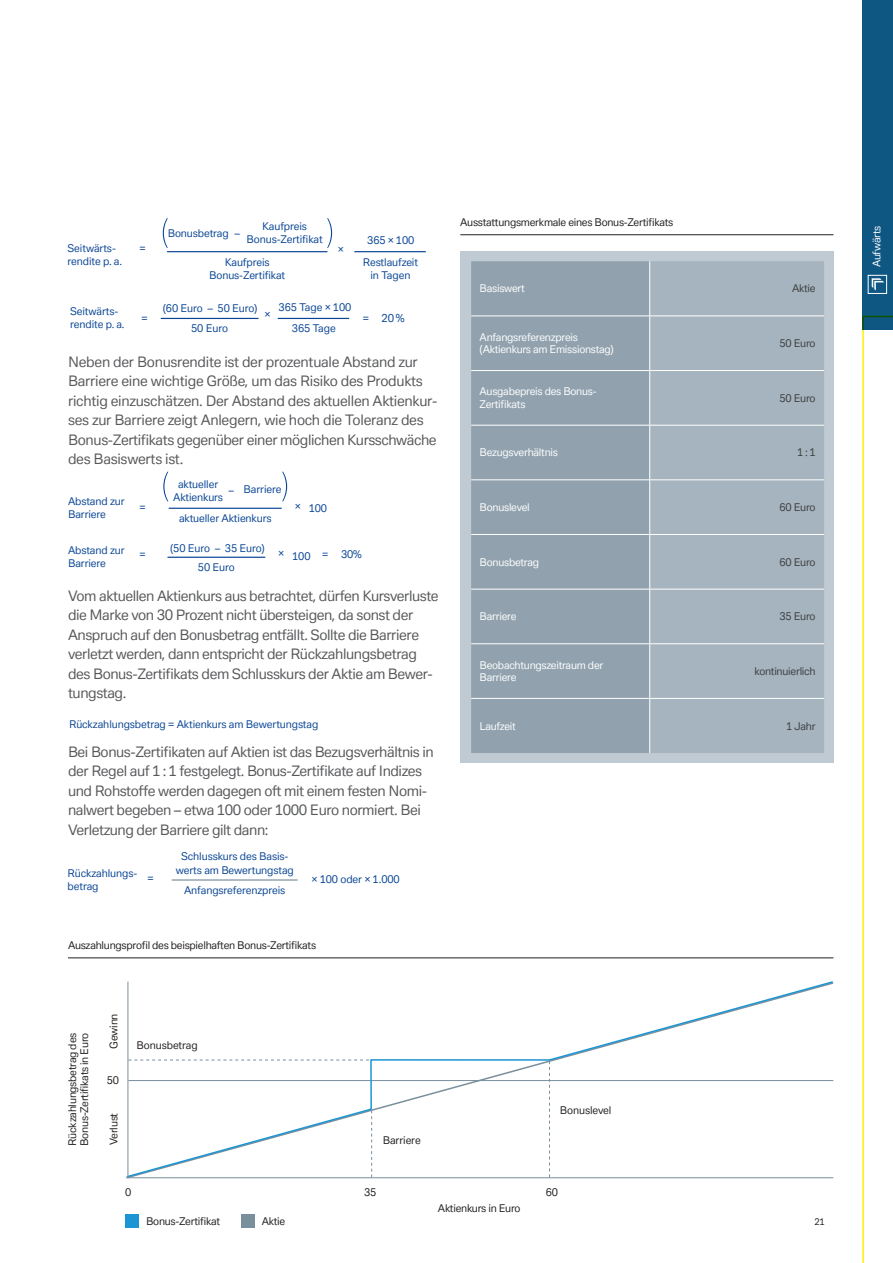
<style>
.page{position:relative;width:893px;height:1263px;background:#fff}
.page>*{position:absolute;margin:0;border:0;box-sizing:border-box;transform-origin:0 0}
.t1{font:14.25px/19.5px "Deutsche Bank Text";letter-spacing:-.03em;color:#57585a}
.t2{font:10.8px "Deutsche Bank Text";color:#094594}
.t3{font:10.5px/13.2px "Deutsche Bank Text";letter-spacing:-.01em;color:#094594;text-align:center}
.t4{font:10.5px/12px "Deutsche Bank Text";letter-spacing:-.025em;color:#231f20}
.t5{font:10.5px/12.6px "Deutsche Bank Text";letter-spacing:-.025em;color:#fff}
.t6{font:10.5px "Deutsche Bank Text";letter-spacing:-.025em;color:#3e3e3f}
.t7{font:9px "Deutsche Bank Text";color:#231f20}
.s1{font-size:10.5px}
</style>
<div class="page">
<hr style="left:167px;top:251px;width:160px;height:1px;background:#094594">
<hr style="left:354px;top:251px;width:72px;height:1px;background:#094594">
<svg style="left:163px;top:218px;width:169px;height:30px"></svg>
<hr style="left:161px;top:318px;width:98px;height:1px;background:#094594">
<hr style="left:278px;top:318px;width:71px;height:1px;background:#094594">
<hr style="left:172px;top:879px;width:126px;height:1px;background:#798f9c">
<div style="left:862px;top:0;width:31px;height:330px;background:#0e5783"></div>
<div style="left:868px;top:275px;width:19px;height:19px;border:1px solid #fff"></div>
<svg style="left:872px;top:278px;width:12px;height:13px"></svg>
<svg style="left:163px;top:472px;width:124px;height:29px"></svg>
<hr style="left:169px;top:508px;width:113px;height:1px;background:#094594">
<hr style="left:167px;top:557px;width:98px;height:1px;background:#094594">
<hr style="left:460px;top:234px;width:373px;height:1px;background:#231f20">
<div style="left:460px;top:251px;width:373px;height:512px;background:#bfcad2"></div>
<div style="left:471px;top:261px;width:178px;height:492px;background:#91a2ae"></div>
<div style="left:650px;top:261px;width:174px;height:492px;background:#a5b4be"></div>
<hr style="left:649px;top:261px;width:1px;height:54px;background:#fff">
<hr style="left:471px;top:315px;width:179px;height:1px;background:#fff">
<hr style="left:650px;top:315px;width:174px;height:1px;background:#fff">
<hr style="left:649px;top:316px;width:1px;height:54px;background:#fff">
<hr style="left:471px;top:370px;width:179px;height:1px;background:#fff">
<hr style="left:650px;top:370px;width:174px;height:1px;background:#fff">
<hr style="left:649px;top:371px;width:1px;height:54px;background:#fff">
<hr style="left:649px;top:426px;width:1px;height:53px;background:#fff">
<hr style="left:471px;top:479px;width:179px;height:1px;background:#fff">
<hr style="left:650px;top:479px;width:174px;height:1px;background:#fff">
<hr style="left:649px;top:480px;width:1px;height:54px;background:#fff">
<hr style="left:471px;top:534px;width:179px;height:1px;background:#fff">
<hr style="left:650px;top:534px;width:174px;height:1px;background:#fff">
<hr style="left:649px;top:535px;width:1px;height:54px;background:#fff">
<hr style="left:471px;top:589px;width:179px;height:1px;background:#fff">
<hr style="left:650px;top:589px;width:174px;height:1px;background:#fff">
<hr style="left:649px;top:589px;width:1px;height:54px;background:#fff">
<hr style="left:471px;top:643px;width:179px;height:1px;background:#fff">
<hr style="left:650px;top:643px;width:174px;height:1px;background:#fff">
<hr style="left:649px;top:644px;width:1px;height:54px;background:#fff">
<hr style="left:649px;top:699px;width:1px;height:54px;background:#fff">
<hr style="left:471px;top:425px;width:179px;height:1px;background:#fff">
<hr style="left:650px;top:425px;width:174px;height:1px;background:#fff">
<hr style="left:471px;top:698px;width:179px;height:1px;background:#fff">
<hr style="left:650px;top:698px;width:174px;height:1px;background:#fff">
<hr style="left:68px;top:957px;width:765px;height:1px;background:#231f20">
<div style="left:125px;top:1214px;width:14px;height:14px;background:#1b95d3"></div>
<div style="left:241px;top:1214px;width:13px;height:14px;background:#798f9c"></div>
<svg style="left:126px;top:981px;width:708px;height:197px"></svg>
<svg style="left:371px;top:1110px;width:1px;height:67px"></svg>
<hr style="left:126px;top:1177px;width:707px;height:1px;background:#798f9c">
<hr style="left:128px;top:981px;width:1px;height:197px;background:#798f9c">
<svg style="left:128px;top:1060px;width:241px;height:1px"></svg>
<svg style="left:862px;top:316px;width:31px;height:947px"></svg>
<p class="t3" style="left:247px;top:220px;width:78px">Kaufpreis<br>Bonus-Zertifikat</p>
<p class="t3" style="left:168px;top:227px;width:63px">Bonusbetrag</p>
<p class="t3" style="left:209px;top:255px;width:78px">Kaufpreis<br>Bonus-Zertifikat</p>
<p class="t3" style="left:234px;top:226px;width:7px">–</p>
<p class="t3" style="left:68px;top:241px;width:56px;text-align:left">Seitwärts&shy;rendite p. a.</p>
<p class="t3" style="left:363px;top:230px;width:57px;line-height:21.3px">365 × 100<br>Restlaufzeit</p>
<p class="t3" style="left:370px;top:268px;width:41px">in Tagen</p>
<p class="t3" style="left:139px;top:242px;width:8px">=</p>
<p class="t3" style="left:338px;top:242px;width:8px">×</p>
<p class="t3" style="left:70px;top:304px;width:56px;text-align:left">Seitwärts&shy;rendite p. a.</p>
<p class="t3" style="left:279px;top:297px;width:74px;line-height:20.9px">365 Tage × 100<br>365 Tage</p>
<p class="t3" style="left:163px;top:298px;width:96px;line-height:20.2px">(60 Euro – 50 Euro)<br>50 Euro</p>
<p class="t3" style="left:264px;top:308px;width:8px">×</p>
<p class="t2" style="left:363px;top:311px;width:43px"><span class="s1">=</span> 20 %</p>
<p class="t3" style="left:142px;top:311px;width:8px">=</p>
<p class="t1" style="left:68px;top:351px;width:371px">Neben der Bonusrendite ist der prozentuale Abstand zur Barriere eine wichtige Größe, um das Risiko des Produkts richtig einzuschätzen. Der Abstand des aktuellen Aktienkur&shy;ses zur Barriere zeigt Anlegern, wie hoch die Toleranz des Bonus-Zertifikats gegenüber einer möglichen Kursschwäche des Basiswerts ist.</p>
<p class="t3" style="left:173px;top:477px;width:51px">aktueller<br>Aktienkurs</p>
<p class="t3" style="left:228px;top:482px;width:55px">– Barriere</p>
<p class="t3" style="left:68px;top:494px;width:58px;text-align:left">Abstand zur<br>Barriere</p>
<p class="t3" style="left:309px;top:502px;width:20px">100</p>
<p class="t3" style="left:139px;top:500px;width:8px">=</p>
<p class="t3" style="left:295px;top:499px;width:8px">×</p>
<p class="t3" style="left:170px;top:539px;width:96px;line-height:19px">(50 Euro – 35 Euro)<br>50 Euro</p>
<p class="t3" style="left:179px;top:512px;width:94px">aktueller Aktienkurs</p>
<p class="t3" style="left:68px;top:543px;width:58px;text-align:left">Abstand zur<br>Barriere</p>
<p class="t3" style="left:139px;top:547px;width:8px">=</p>
<p class="t3" style="left:278px;top:547px;width:85px">× 100 = 30%</p>
<p class="t1" style="left:68px;top:585px;width:372px">Vom aktuellen Aktienkurs aus betrachtet, dürfen Kursverluste die Marke von 30 Prozent nicht übersteigen, da sonst der Anspruch auf den Bonusbetrag entfällt. Sollte die Barriere verletzt werden, dann entspricht der Rückzahlungsbetrag des Bonus-Zertifikats dem Schlusskurs der Aktie am Bewer&shy;tungstag.</p>
<p class="t3" style="left:69px;top:718px;width:251px">Rückzahlungsbetrag = Aktienkurs am Bewertungstag</p>
<p class="t1" style="left:68px;top:741px;width:367px">Bei Bonus-Zertifikaten auf Aktien ist das Bezugsverhältnis in der Regel auf 1 : 1 festgelegt. Bonus-Zertifikate auf Indizes und Rohstoffe werden dagegen oft mit einem festen Nomi&shy;nalwert begeben – etwa 100 oder 1000 Euro normiert. Bei Verletzung der Barriere gilt dann:</p>
<p class="t3" style="left:68px;top:866px;width:71px;text-align:left">Rückzahlungs&shy;betrag</p>
<p class="t3" style="left:147px;top:872px;width:8px">=</p>
<p class="t3" style="left:176px;top:850px;width:119px">Schlusskurs des Basis&shy;werts am Bewertungstag</p>
<p class="t3" style="left:184px;top:883px;width:103px">Anfangsreferenzpreis</p>
<p class="t3" style="left:312px;top:872px;width:90px">× 100 oder × 1.000</p>
<p class="t4" style="left:68px;top:939px;width:250px">Auszahlungsprofil des beispielhaften Bonus-Zertifikats</p>
<p class="t4" style="left:460px;top:216px;width:215px">Ausstattungsmerkmale eines Bonus-Zertifikats</p>
<p class="t5" style="left:480px;top:282px;width:47px">Basiswert</p>
<p class="t6" style="left:792px;top:282px;width:25px">Aktie</p>
<p class="t5" style="left:480px;top:330px;width:136px">Anfangsreferenzpreis (Aktienkurs am Emissionstag)</p>
<p class="t6" style="left:780px;top:337px;width:37px">50 Euro</p>
<p class="t5" style="left:480px;top:385px;width:118px">Ausgabepreis des Bonus-<br>Zertifikats</p>
<p class="t6" style="left:780px;top:391px;width:37px">50 Euro</p>
<p class="t5" style="left:480px;top:446px;width:80px">Bezugsverhältnis</p>
<p class="t6" style="left:797px;top:446px;width:20px">1 : 1</p>
<p class="t5" style="left:480px;top:501px;width:52px">Bonuslevel</p>
<p class="t6" style="left:780px;top:501px;width:37px">60 Euro</p>
<p class="t5" style="left:480px;top:555px;width:61px">Bonusbetrag</p>
<p class="t6" style="left:780px;top:555px;width:37px">60 Euro</p>
<p class="t5" style="left:480px;top:610px;width:38px">Barriere</p>
<p class="t6" style="left:780px;top:610px;width:37px">35 Euro</p>
<p class="t5" style="left:480px;top:658px;width:125px">Beobachtungszeitraum der<br>Barriere</p>
<p class="t6" style="left:754px;top:664px;width:63px">kontinuierlich</p>
<p class="t5" style="left:480px;top:719px;width:38px">Laufzeit</p>
<p class="t6" style="left:786px;top:719px;width:31px">1 Jahr</p>
<p class="t4" style="left:66px;top:1146px;width:114px;rotate:-90deg">Rückzahlungsbetrag des<br>Bonus-Zertifikats in Euro</p>
<p class="t4" style="left:108px;top:1048px;width:37px;rotate:-90deg">Gewinn</p>
<p class="t4" style="left:107px;top:1074px;width:14px">50</p>
<p class="t4" style="left:108px;top:1145px;width:33px;rotate:-90deg">Verlust</p>
<p class="t4" style="left:137px;top:1039px;width:63px">Bonusbetrag</p>
<p class="t4" style="left:125px;top:1186px;width:8px">0</p>
<p class="t4" style="left:383px;top:1134px;width:39px">Barriere</p>
<p class="t4" style="left:364px;top:1186px;width:14px">35</p>
<p class="t4" style="left:560px;top:1104px;width:53px">Bonuslevel</p>
<p class="t4" style="left:546px;top:1186px;width:14px">60</p>
<p class="t4" style="left:146px;top:1215px;width:75px">Bonus-Zertifikat</p>
<p class="t4" style="left:262px;top:1215px;width:25px">Aktie</p>
<p class="t4" style="left:438px;top:1202px;width:84px">Aktienkurs in Euro</p>
<p class="t7" style="left:814px;top:1216px;width:12px">21</p>
<p class="t5" style="left:870px;top:267px;width:43px;rotate:-90deg">Aufwärts</p>
</div>
